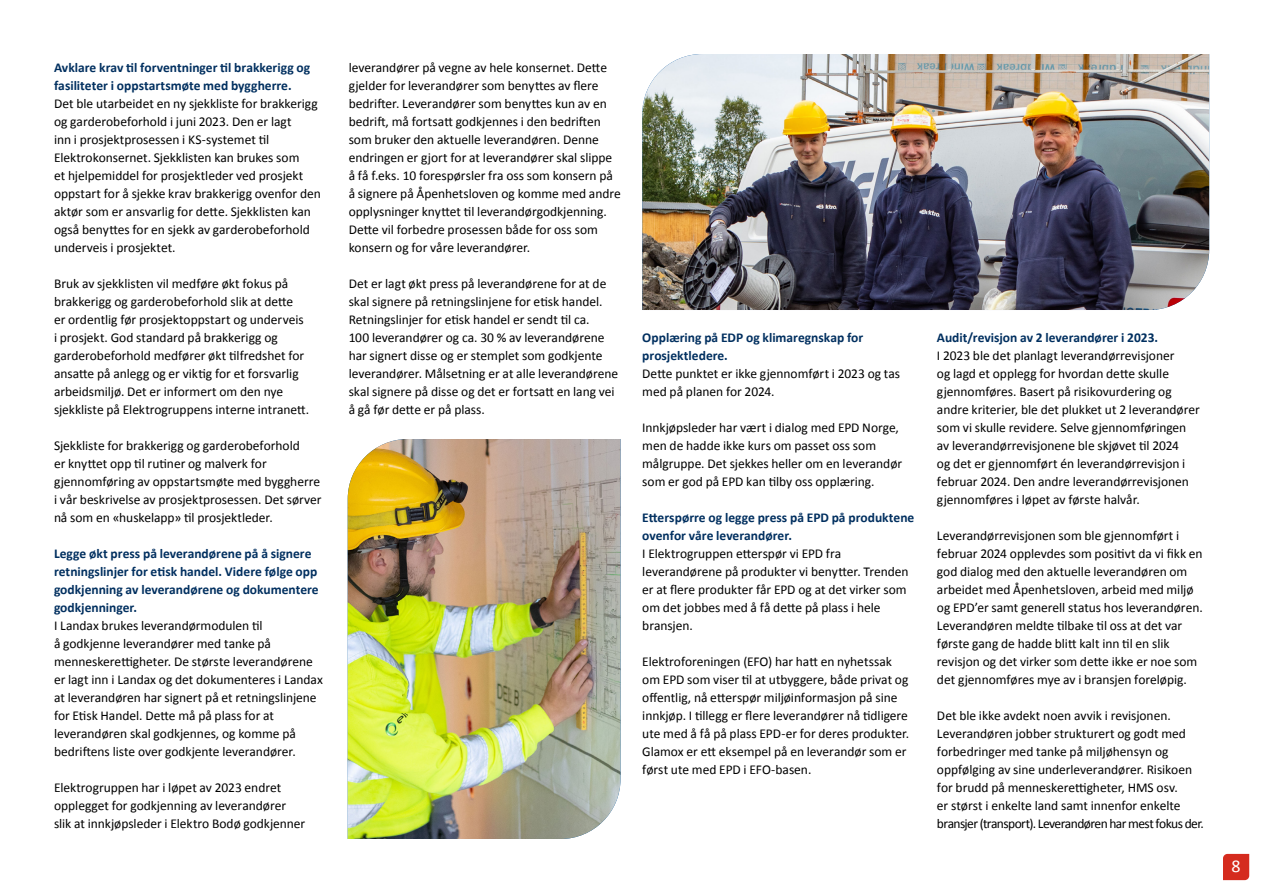
<style>
.page{position:relative;width:1263px;height:893px;background:#fff}
.page>*{position:absolute;margin:0;border:0;box-sizing:border-box;transform-origin:0 0}
.t1{font:18px "Calibri";color:#fff}
.Brødtekst{font:13.5px/18px "Calibri";letter-spacing:-.005em;color:#000}
.Brødtekst-2{font:700 13.5px/18px "Calibri";color:#002f5f}
</style>
<div class="page">
<svg style="left:1223px;top:854px;width:26px;height:26px"></svg>
<img style="left:642px;top:54px;width:567px;height:256px">
<img style="left:348px;top:439px;width:272px;height:400px">
<p class="Brødtekst-2" style="left:54px;top:58px;width:258px">Avklare krav til forventninger til brakkerigg og fasiliteter i oppstartsmøte med byggherre.</p>
<p class="Brødtekst" style="left:54px;top:94px;width:268px">Det ble utarbeidet en ny sjekkliste for brakkerigg og garderobeforhold i juni 2023. Den er lagt<br>inn i prosjektprosessen i KS-systemet til Elektrokonsernet. Sjekklisten kan brukes som<br>et hjelpemiddel for prosjektleder ved prosjekt oppstart for å sjekke krav brakkerigg ovenfor den aktør som er ansvarlig for dette. Sjekklisten kan også benyttes for en sjekk av garderobeforhold underveis i prosjektet.</p>
<p class="Brødtekst" style="left:54px;top:274px;width:257px">Bruk av sjekklisten vil medføre økt fokus på brakkerigg og garderobeforhold slik at dette<br>er ordentlig før prosjektoppstart og underveis i prosjekt. God standard på brakkerigg og garderobeforhold medfører økt tilfredshet for ansatte på anlegg og er viktig for et forsvarlig arbeidsmiljø. Det er informert om den nye sjekkliste på Elektrogruppens interne intranett.</p>
<p class="Brødtekst" style="left:54px;top:436px;width:269px">Sjekkliste for brakkerigg og garderobeforhold<br>er knyttet opp til rutiner og malverk for gjennomføring av oppstartsmøte med byggherre i vår beskrivelse av prosjektprosessen. Det sørver nå som en «huskelapp» til prosjektleder.</p>
<p class="Brødtekst-2" style="left:54px;top:544px;width:266px">Legge økt press på leverandørene på å signere retningslinjer for etisk handel. Videre følge opp godkjenning av leverandørene og dokumentere godkjenninger.</p>
<p class="Brødtekst" style="left:54px;top:616px;width:270px">I Landax brukes leverandørmodulen til<br>å godkjenne leverandører med tanke på menneskerettigheter. De største leverandørene er lagt inn i Landax og det dokumenteres i Landax at leverandøren har signert på et retningslinjene for Etisk Handel. Dette må på plass for at leverandøren skal godkjennes, og komme på bedriftens liste over godkjente leverandører.</p>
<p class="Brødtekst" style="left:54px;top:778px;width:253px">Elektrogruppen har i løpet av 2023 endret opplegget for godkjenning av leverandører slik at innkjøpsleder i Elektro Bodø godkjenner</p>
<p class="Brødtekst" style="left:349px;top:58px;width:274px">leverandører på vegne av hele konsernet. Dette gjelder for leverandører som benyttes av flere bedrifter. Leverandører som benyttes kun av en bedrift, må fortsatt godkjennes i den bedriften som bruker den aktuelle leverandøren. Denne endringen er gjort for at leverandører skal slippe å få f.eks. 10 forespørsler fra oss som konsern på å signere på Åpenhetsloven og komme med andre opplysninger knyttet til leverandørgodkjenning.<br>Dette vil forbedre prosessen både for oss som konsern og for våre leverandører.</p>
<p class="Brødtekst" style="left:349px;top:274px;width:271px">Det er lagt økt press på leverandørene for at de skal signere på retningslinjene for etisk handel.<br>Retningslinjer for etisk handel er sendt til ca.<br>100 leverandører og ca. 30 % av leverandørene har signert disse og er stemplet som godkjente leverandører. Målsetning er at alle leverandørene skal signere på disse og det er fortsatt en lang vei å gå før dette er på plass.</p>
<p class="Brødtekst-2" style="left:642px;top:328px;width:223px">Opplæring på EDP og klimaregnskap for prosjektledere.</p>
<p class="Brødtekst" style="left:642px;top:364px;width:259px">Dette punktet er ikke gjennomført i 2023 og tas med på planen for 2024.</p>
<p class="Brødtekst" style="left:642px;top:418px;width:261px">Innkjøpsleder har vært i dialog med EPD Norge, men de hadde ikke kurs om passet oss som målgruppe. Det sjekkes heller om en leverandør som er god på EPD kan tilby oss opplæring.</p>
<p class="Brødtekst-2" style="left:642px;top:508px;width:274px">Etterspørre og legge press på EPD på produktene ovenfor våre leverandører.</p>
<p class="Brødtekst" style="left:642px;top:544px;width:268px">I Elektrogruppen etterspør vi EPD fra leverandørene på produkter vi benytter. Trenden er at flere produkter får EPD og at det virker som om det jobbes med å få dette på plass i hele bransjen.</p>
<p class="Brødtekst" style="left:642px;top:652px;width:269px">Elektroforeningen (EFO) har hatt en nyhetssak om EPD som viser til at utbyggere, både privat og offentlig, nå etterspør miljøinformasjon på sine innkjøp. I tillegg er flere leverandører nå tidligere ute med å få på plass EPD-er for deres produkter.<br>Glamox er ett eksempel på en leverandør som er først ute med EPD i EFO-basen.</p>
<p class="Brødtekst-2" style="left:937px;top:328px;width:223px">Audit/revisjon av 2 leverandører i 2023.</p>
<p class="Brødtekst" style="left:937px;top:346px;width:264px">I 2023 ble det planlagt leverandørrevisjoner<br>og lagd et opplegg for hvordan dette skulle gjennomføres. Basert på risikovurdering og andre kriterier, ble det plukket ut 2 leverandører som vi skulle revidere. Selve gjennomføringen av leverandørrevisjonene ble skjøvet til 2024<br>og det er gjennomført én leverandørrevisjon i februar 2024. Den andre leverandørrevisjonen gjennomføres i løpet av første halvår.</p>
<p class="Brødtekst" style="left:937px;top:526px;width:267px">Leverandørrevisjonen som ble gjennomført i februar 2024 opplevdes som positivt da vi fikk en god dialog med den aktuelle leverandøren om arbeidet med Åpenhetsloven, arbeid med miljø og EPD’er samt generell status hos leverandøren.<br>Leverandøren meldte tilbake til oss at det var første gang de hadde blitt kalt inn til en slik revisjon og det virker som dette ikke er noe som det gjennomføres mye av i bransjen foreløpig.</p>
<p class="Brødtekst" style="left:937px;top:706px;width:269px">Det ble ikke avdekt noen avvik i revisjonen.<br>Leverandøren jobber strukturert og godt med forbedringer med tanke på miljøhensyn og oppfølging av sine underleverandører. Risikoen for brudd på menneskerettigheter, HMS osv.<br>er størst i enkelte land samt innenfor enkelte bransjer (transport). Leverandøren har mest fokus der.</p>
<h1 class="t1" style="left:1231px;top:854px;width:11px">8</h1>
</div>
